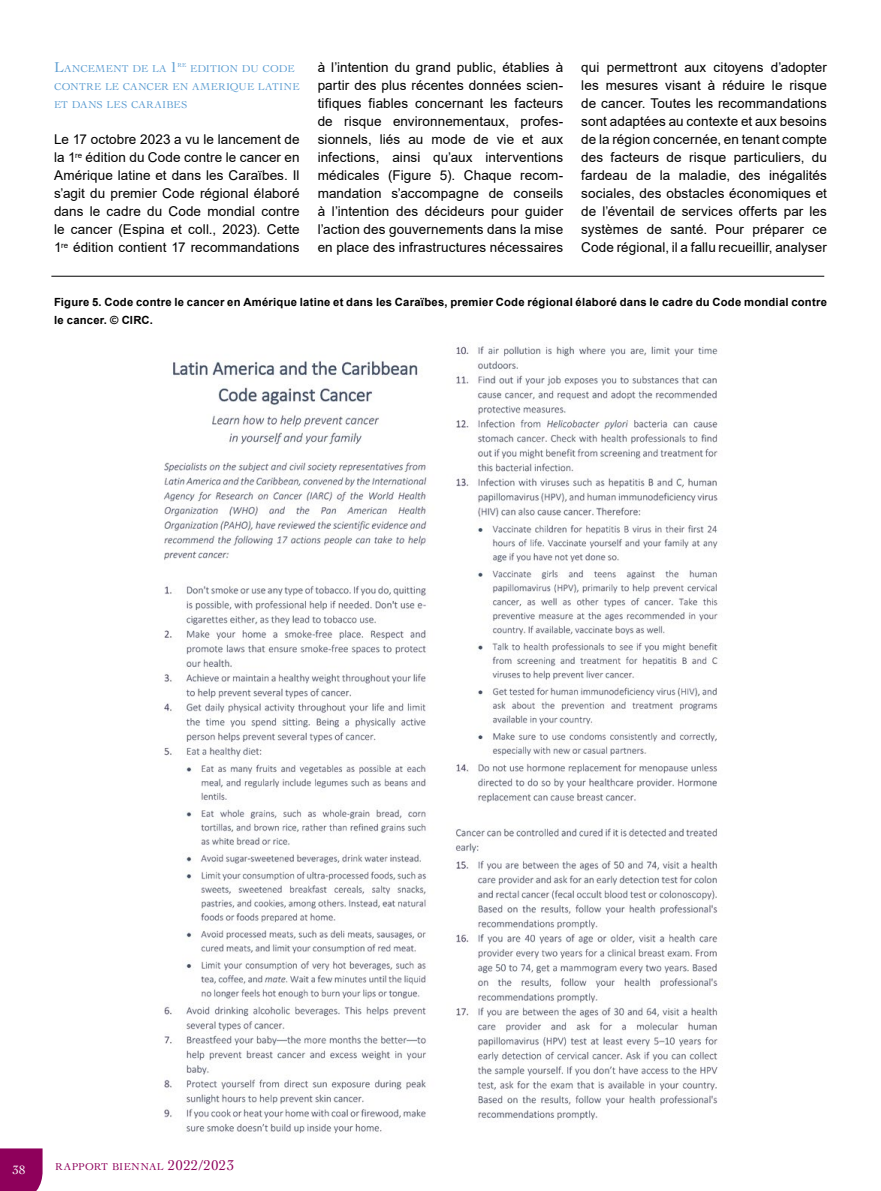
<style>
.page{position:relative;width:881px;height:1191px;background:#fff}
.page>*{position:absolute;margin:0;border:0;box-sizing:border-box;transform-origin:0 0}
.t1{font:13.5px/18px "Arial";letter-spacing:.005em;color:#000;text-align:justify}
.t2{font:12.75px "Cochin LT Std";color:#fff}
.t3{font:700 11.25px/18px "Arial";letter-spacing:.02em;color:#000}
.t4{font:10.5px/18px "Cochin LT Std";letter-spacing:.015em;color:#5d9dd1}
.t5{font:10.5px "Cochin LT Std";letter-spacing:.025em;color:#8e005b}
.t6{font:6.15px "Cochin LT Std";color:#5d9dd1}
.s1{font-size:15px}
</style>
<div class="page">
<div style="left:0;top:1148px;width:43px;height:43px;background:#8e005b"></div>
<img style="left:164px;top:346px;width:554px;height:788px">
<hr style="left:51px;top:276px;width:773px;height:1px;background:#000">
<p class="t4" style="left:54px;top:60px;width:125px"><span class="s1">L</span>ANCEMENT DE LA <span class="s1">1</span></p>
<p class="t6" style="left:177px;top:61px;width:11px">RE</p>
<p class="t4" style="left:54px;top:60px;width:247px;text-indent:136px">EDITION DU CODE<br>CONTRE LE CANCER EN AMERIQUE LATINE<br>ET DANS LES CARAIBES</p>
<p class="t1" style="left:54px;top:130px;width:247px">Le 17 octobre 2023 a vu le lancement de la 1<sup>re</sup> édition du Code contre le cancer en Amérique latine et dans les Caraïbes. Il s’agit du premier Code régional élaboré dans le cadre du Code mondial contre le cancer (Espina et coll., 2023). Cette 1<sup>re</sup> édition contient 17 recommandations</p>
<p class="t1" style="left:317px;top:58px;width:247px">à l’intention du grand public, établies à partir des plus récentes données scien&shy;tifiques fiables concernant les facteurs de risque environnementaux, profes&shy;sionnels, liés au mode de vie et aux infections, ainsi qu’aux interventions médicales (Figure 5). Chaque recom&shy;mandation s’accompagne de conseils à l’intention des décideurs pour guider l’action des gouvernements dans la mise en place des infrastructures nécessaires</p>
<p class="t1" style="left:581px;top:58px;width:247px">qui permettront aux citoyens d’adopter les mesures visant à réduire le risque de cancer. Toutes les recommandations sont adaptées au contexte et aux besoins de la région concernée, en tenant compte des facteurs de risque particuliers, du fardeau de la maladie, des inégalités sociales, des obstacles économiques et de l’éventail de services offerts par les systèmes de santé. Pour préparer ce Code régional, il a fallu recueillir, analyser</p>
<p class="t3" style="left:54px;top:293px;width:774px">Figure 5. Code contre le cancer en Amérique latine et dans les Caraïbes, premier Code régional élaboré dans le cadre du Code mondial contre le cancer. © CIRC.</p>
<p class="t2" style="left:13px;top:1162px;width:15px">38</p>
<p class="t5" style="left:55px;top:1161px;width:180px">RAPPORT BIENNAL <span class="s1">2022/2023</span></p>
</div>
